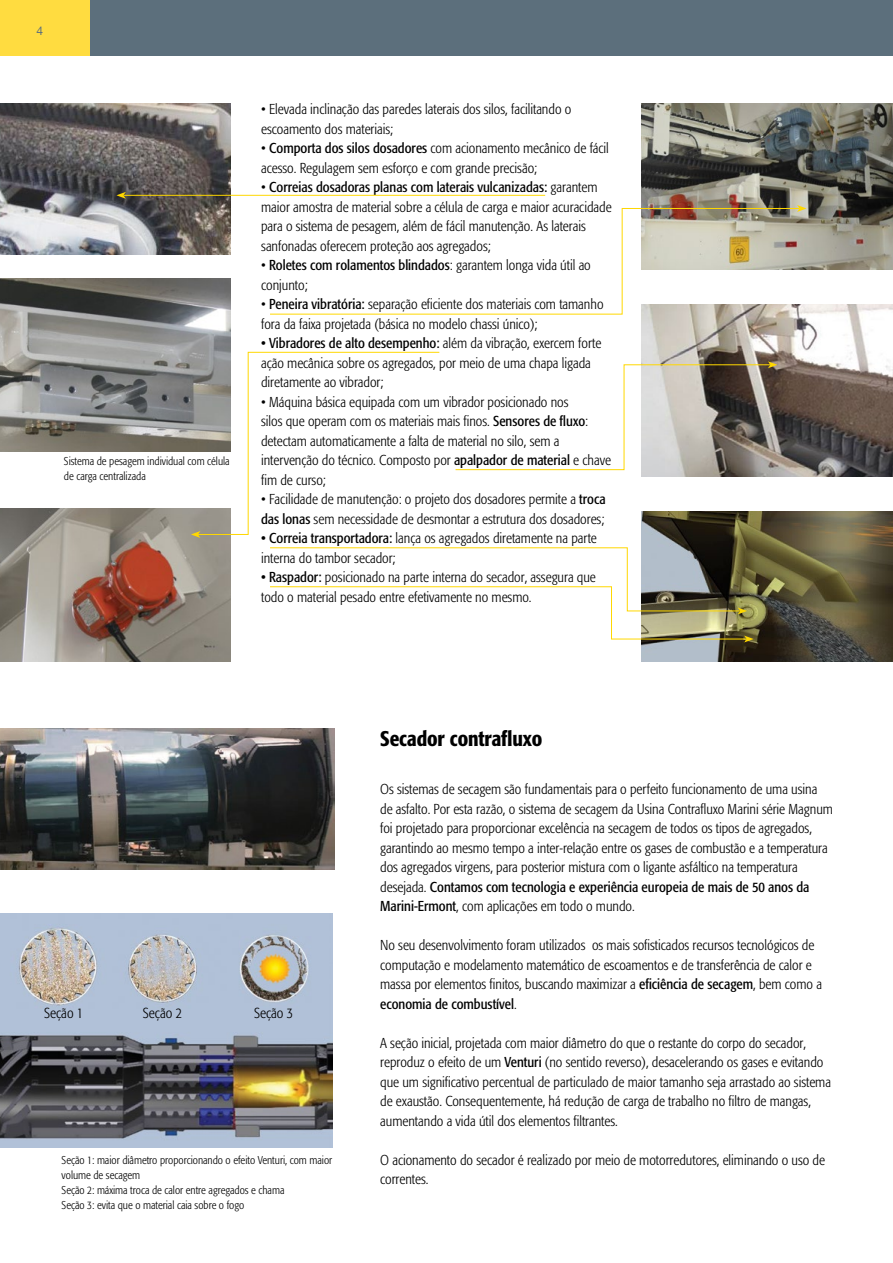
<style>
.page{position:relative;width:893px;height:1263px;background:#fff}
.page>*{position:absolute;margin:0;border:0;box-sizing:border-box;transform-origin:0 0}
.t1{font:500 condensed 21px "Formata";letter-spacing:-.005em;color:#000}
.t2{font:300 condensed 14.4px "Formata";color:#000}
.t3{font:300 condensed 14.25px/19.5px "Formata";color:#000}
.t4{font:12px "Helvetica Neue";color:#5c6f7c}
.t5{font:300 condensed 11.25px/15px "Formata";color:#000}
.s1{font-weight:400}
</style>
<div class="page">
<div style="left:0;top:0;width:90px;height:56px;background:#ffdc40"></div>
<div style="left:90px;top:0;width:803px;height:56px;background:#5c6f7c"></div>
<img style="left:0;top:913px;width:332px;height:235px">
<img style="left:0;top:728px;width:334px;height:142px">
<img style="left:0;top:278px;width:230px;height:173px">
<img style="left:641px;top:304px;width:252px;height:173px">
<img style="left:0;top:508px;width:230px;height:154px">
<img style="left:641px;top:103px;width:252px;height:167px">
<img style="left:641px;top:511px;width:252px;height:151px">
<svg style="left:270px;top:208px;width:530px;height:107px"></svg>
<svg style="left:797px;top:205px;width:10px;height:7px"></svg>
<svg style="left:455px;top:361px;width:322px;height:109px"></svg>
<svg style="left:270px;top:547px;width:484px;height:95px"></svg>
<img style="left:0;top:103px;width:230px;height:151px">
<svg style="left:191px;top:352px;width:249px;height:186px"></svg>
<hr style="left:123px;top:195px;width:422px;height:1px;background:#ffd800">
<svg style="left:116px;top:192px;width:10px;height:7px"></svg>
<p class="t4" style="left:36px;top:22px;width:8px">4</p>
<p class="t5" style="left:64px;top:453px;width:167px">Sistema de pesagem individual com célula de carga centralizada</p>
<p class="t3" style="left:261px;top:100px;width:312px">• Elevada inclinação das paredes laterais dos silos, facilitando o escoamento dos materiais;</p>
<p class="t3" style="left:261px;top:139px;width:349px">• <span class="s1">Comporta dos silos dosadores</span> com acionamento mecânico de fácil acesso. Regulagem sem esforço e com grande precisão;</p>
<p class="t3" style="left:261px;top:178px;width:352px">• <span class="s1">Correias dosadoras planas com laterais vulcanizadas:</span> garantem maior amostra de material sobre a célula de carga e maior acuracidade para o sistema de pesagem, além de fácil manutenção. As laterais sanfonadas oferecem proteção aos agregados;</p>
<p class="t3" style="left:261px;top:256px;width:331px">• <span class="s1">Roletes com rolamentos blindados</span>: garantem longa vida útil ao conjunto;</p>
<p class="t3" style="left:261px;top:295px;width:344px">• <span class="s1">Peneira vibratória:</span> separação eficiente dos materiais com tamanho fora da faixa projetada (básica no modelo chassi único);</p>
<p class="t3" style="left:261px;top:334px;width:342px"><span class="s1">• Vibradores de alto desempenho:</span> além da vibração, exercem forte ação mecânica sobre os agregados, por meio de uma chapa ligada diretamente ao vibrador;</p>
<p class="t3" style="left:261px;top:392px;width:351px">• Máquina básica equipada com um vibrador posicionado nos<br>silos que operam com os materiais mais finos. <span class="s1">Sensores de fluxo</span>: detectam automaticamente a falta de material no silo, sem a intervenção do técnico. Composto por <span class="s1">apalpador de material</span> e chave fim de curso;</p>
<p class="t3" style="left:261px;top:490px;width:346px">• Facilidade de manutenção: o projeto dos dosadores permite a <span class="s1">troca das lonas</span> sem necessidade de desmontar a estrutura dos dosadores;</p>
<p class="t3" style="left:261px;top:529px;width:337px"><span class="s1">• Correia transportadora:</span> lança os agregados diretamente na parte interna do tambor secador;</p>
<p class="t3" style="left:261px;top:568px;width:336px"><span class="s1">• Raspador:</span> posicionado na parte interna do secador, assegura que todo o material pesado entre efetivamente no mesmo.</p>
<h1 class="t1" style="left:380px;top:726px;width:164px">Secador contrafluxo</h1>
<p class="t2" style="left:44px;top:1005px;width:41px">Seção 1</p>
<p class="t2" style="left:143px;top:1005px;width:41px">Seção 2</p>
<p class="t2" style="left:254px;top:1005px;width:41px">Seção 3</p>
<p class="t5" style="left:62px;top:1152px;width:272px">Seção 1: maior diâmetro proporcionando o efeito Venturi, com maior volume de secagem<br>Seção 2: máxima troca de calor entre agregados e chama<br>Seção 3: evita que o material caia sobre o fogo</p>
<p class="t3" style="left:380px;top:780px;width:454px">Os sistemas de secagem são fundamentais para o perfeito funcionamento de uma usina de asfalto. Por esta razão, o sistema de secagem da Usina Contrafluxo Marini série Magnum foi projetado para proporcionar excelência na secagem de todos os tipos de agregados, garantindo ao mesmo tempo a inter-relação entre os gases de combustão e a temperatura dos agregados virgens, para posterior mistura com o ligante asfáltico na temperatura desejada. <span class="s1">Contamos com tecnologia e experiência europeia de mais de 50 anos da Marini-Ermont</span>, com aplicações em todo o mundo.</p>
<p class="t3" style="left:380px;top:936px;width:443px">No seu desenvolvimento foram utilizados os mais sofisticados recursos tecnológicos de computação e modelamento matemático de escoamentos e de transferência de calor e massa por elementos finitos, buscando maximizar a <span class="s1">eficiência de secagem</span>, bem como a <span class="s1">economia de combustível</span>.</p>
<p class="t3" style="left:380px;top:1033px;width:452px">A seção inicial, projetada com maior diâmetro do que o restante do corpo do secador, reproduz o efeito de um <span class="s1">Venturi</span> (no sentido reverso), desacelerando os gases e evitando que um significativo percentual de particulado de maior tamanho seja arrastado ao sistema de exaustão. Consequentemente, há redução de carga de trabalho no filtro de mangas, aumentando a vida útil dos elementos filtrantes.</p>
<p class="t3" style="left:380px;top:1150px;width:446px">O acionamento do secador é realizado por meio de motorredutores, eliminando o uso de correntes.</p>
</div>
